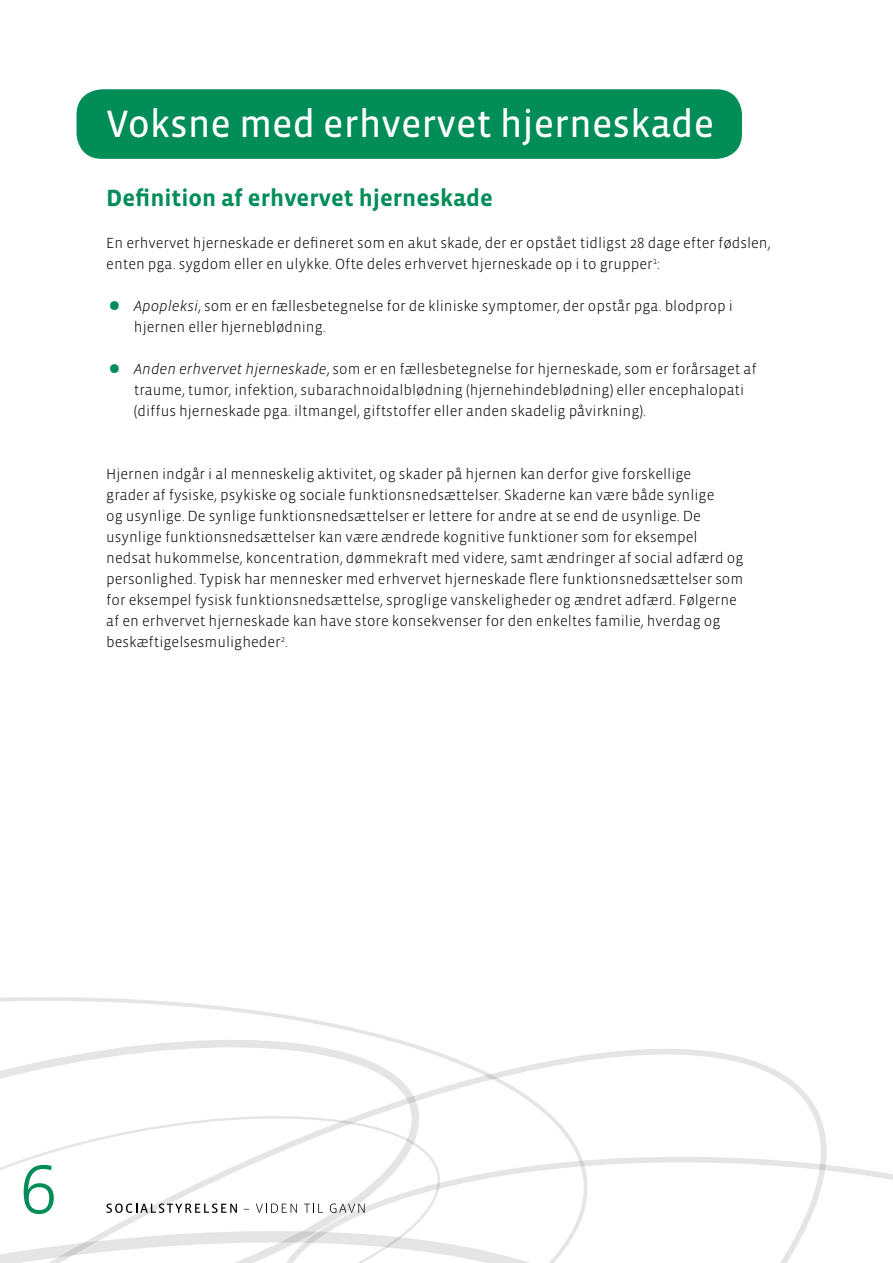
<style>
.page{position:relative;width:893px;height:1263px;background:#fff}
.page>*{position:absolute;margin:0;border:0;box-sizing:border-box;transform-origin:0 0}
.t1{font:300 87px "Vista Sans OT";color:#008d58}
.h1_kapitel{font:39px "Vista Sans OT";color:#fff}
.h2_overskrift{font:700 24px "Vista Sans OT";color:#008d58}
.brød{font:300 15px/21px "Vista Sans OT";color:#000}
.s1{font-size:48px;color:#008d58}
.s2{font-style:italic}
</style>
<div class="page">
<svg style="left:826px;top:1157px;width:67px;height:23px"></svg>
<svg style="left:0;top:997px;width:428px;height:52px"></svg>
<svg style="left:419px;top:1049px;width:407px;height:214px"></svg>
<svg style="left:0;top:1040px;width:419px;height:223px"></svg>
<svg style="left:256px;top:1203px;width:41px;height:10px"></svg>
<svg style="left:304px;top:1204px;width:19px;height:9px"></svg>
<svg style="left:330px;top:1203px;width:35px;height:10px"></svg>
<svg style="left:106px;top:1203px;width:131px;height:10px"></svg>
<div style="left:77px;top:89px;width:665px;height:70px;background:#008d58;border-radius:26px"></div>
<h1 class="h1_kapitel" style="left:106px;top:104px;width:609px">Voksne med erhvervet hjerneskade</h1>
<h2 class="h2_overskrift" style="left:106px;top:186px;width:388px">Definition af erhvervet hjerneskade</h2>
<p class="brød" style="left:106px;top:233px;width:666px">En erhvervet hjerneskade er defineret som en akut skade, der er opstået tidligst 28 dage efter fødslen, enten pga. sygdom eller en ulykke. Ofte deles erhvervet hjerneskade op i to grupper<sup>1</sup>:</p>
<p class="brød" style="left:134px;top:296px;width:600px;text-indent:-28px"><span class="s1">•</span> <span class="s2">Apopleksi</span>, som er en fællesbetegnelse for de kliniske symptomer, der opstår pga. blodprop i hjernen eller hjerneblødning.</p>
<p class="brød" style="left:134px;top:359px;width:624px;text-indent:-28px"><span class="s1">•</span> <span class="s2">Anden erhvervet hjerneskade</span>, som er en fællesbetegnelse for hjerneskade, som er forårsaget af traume, tumor, infektion, subarachnoidalblødning (hjernehindeblødning) eller encephalopati (diffus hjerneskade pga. iltmangel, giftstoffer eller anden skadelig påvirkning).</p>
<p class="brød" style="left:106px;top:464px;width:639px">Hjernen indgår i al menneskelig aktivitet, og skader på hjernen kan derfor give forskellige<br>grader af fysiske, psykiske og sociale funktionsnedsættelser. Skaderne kan være både synlige<br>og usynlige. De synlige funktionsnedsættelser er lettere for andre at se end de usynlige. De usynlige funktionsnedsættelser kan være ændrede kognitive funktioner som for eksempel nedsat hukommelse, koncentration, dømmekraft med videre, samt ændringer af social adfærd og personlighed. Typisk har mennesker med erhvervet hjerneskade flere funktionsnedsættelser som for eksempel fysisk funktionsnedsættelse, sproglige vanskeligheder og ændret adfærd. Følgerne af en erhvervet hjerneskade kan have store konsekvenser for den enkeltes familie, hverdag og beskæftigelsesmuligheder<sup>2</sup>.</p>
<h1 class="t1" style="left:17px;top:1139px;width:45px">6</h1>
</div>
